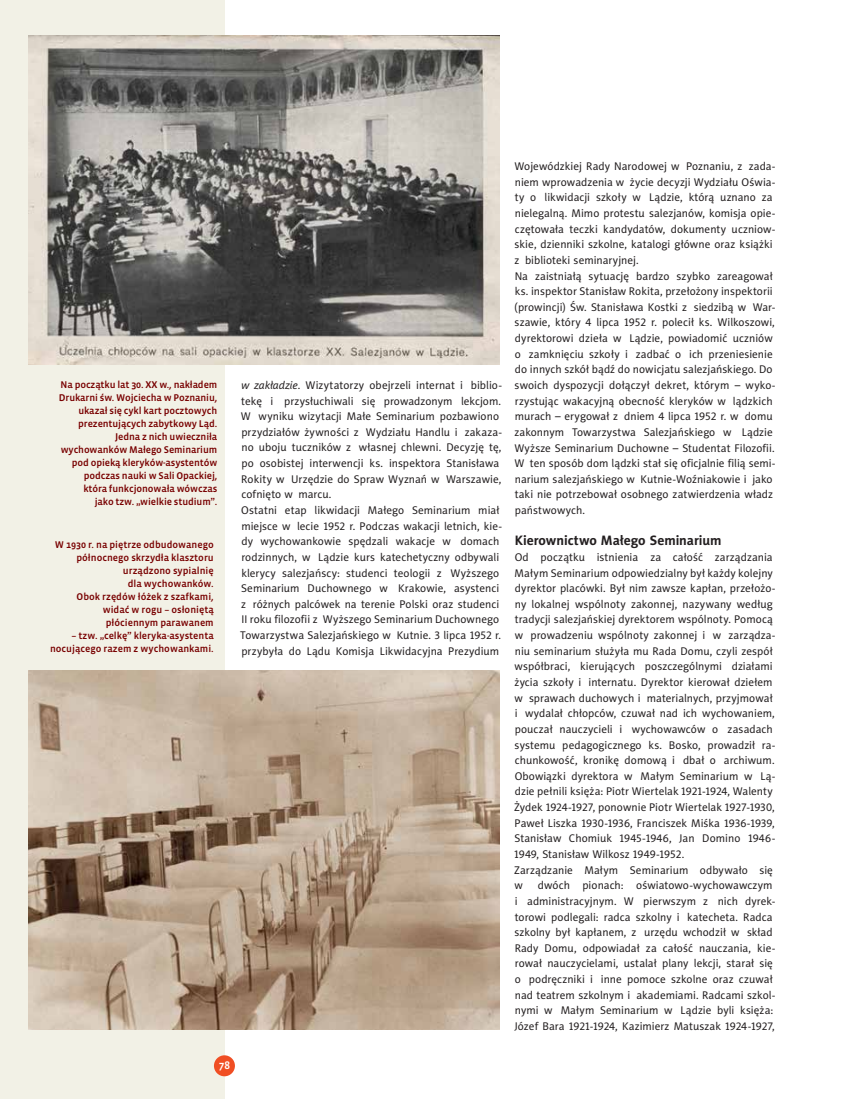
<style>
.page{position:relative;width:851px;height:1099px;background:#fff}
.page>*{position:absolute;margin:0;border:0;box-sizing:border-box;transform-origin:0 0}
.t1{font:700 13.75px "Naomi Sans EFN";letter-spacing:-.005em;color:#231f20}
.t2{font:11.25px/15.6px "Naomi Sans EFN";letter-spacing:.005em;color:#231f20}
.t3{font:500 11.25px "Vista Sans OTCE";color:#fff}
.t4{font:500 10px/13px "Vista Sans OTCE";letter-spacing:-.01em;color:#780000;text-align:right}
.s1{font-style:italic}
</style>
<div class="page">
<div style="left:0;top:0;width:224px;height:1098px;background:#f2f1e6"></div>
<div style="left:214px;top:1055px;width:21px;height:21px;background:#f04e23;border-radius:50%"></div>
<img style="left:28px;top:670px;width:471px;height:359px">
<img style="left:28px;top:35px;width:471px;height:329px">
<p class="t4" style="left:59px;top:378px;width:160px">Na początku lat 30. XX w., nakładem<br>Drukarni św. Wojciecha w Poznaniu, ukazał się cykl kart pocztowych prezentujących zabytkowy Ląd.<br>Jedna z nich uwieczniła wychowanków Małego Seminarium pod opieką kleryków-asystentów podczas nauki w Sali Opackiej, która funkcjonowała wówczas<br>jako tzw. „wielkie studium”.</p>
<p class="t4" style="left:55px;top:538px;width:161px">W 1930 r. na piętrze odbudowanego północnego skrzydła klasztoru urządzono sypialnię<br>dla wychowanków.<br>Obok rzędów łóżek z szafkami, widać w rogu – osłoniętą płóciennym parawanem</p>
<p class="t4" style="left:50px;top:629px;width:165px">– tzw. „celkę” kleryka-asystenta nocującego razem z wychowankami.</p>
<p class="t2" style="left:240px;top:377px;width:263px"><span class="s1">w zakładzie</span>. Wizytatorzy obejrzeli internat i biblio&shy;tekę i przysłuchiwali się prowadzonym lekcjom.<br>W wyniku wizytacji Małe Seminarium pozbawiono przydziałów żywności z Wydziału Handlu i zakaza&shy;no uboju tuczników z własnej chlewni. Decyzję tę, po osobistej interwencji ks. inspektora Stanisława Rokity w Urzędzie do Spraw Wyznań w Warszawie, cofnięto w marcu.<br>Ostatni etap likwidacji Małego Seminarium miał miejsce w lecie 1952 r. Podczas wakacji letnich, kie&shy;dy wychowankowie spędzali wakacje w domach rodzinnych, w Lądzie kurs katechetyczny odbywali klerycy salezjańscy: studenci teologii z Wyższego Seminarium Duchownego w Krakowie, asystenci z różnych palcówek na terenie Polski oraz studenci II roku filozofii z Wyższego Seminarium Duchownego Towarzystwa Salezjańskiego w Kutnie. 3 lipca 1952 r. przybyła do Lądu Komisja Likwidacyjna Prezydium</p>
<p class="t3" style="left:219px;top:1059px;width:13px">78</p>
<p class="t2" style="left:514px;top:158px;width:263px">Wojewódzkiej Rady Narodowej w Poznaniu, z zada&shy;niem wprowadzenia w życie decyzji Wydziału Oświa&shy;ty o likwidacji szkoły w Lądzie, którą uznano za nielegalną. Mimo protestu salezjanów, komisja opie&shy;czętowała teczki kandydatów, dokumenty uczniow&shy;skie, dzienniki szkolne, katalogi główne oraz książki z biblioteki seminaryjnej.<br>Na zaistniałą sytuację bardzo szybko zareagował ks. inspektor Stanisław Rokita, przełożony inspektorii (prowincji) Św. Stanisława Kostki z siedzibą w War&shy;szawie, który 4 lipca 1952 r. polecił ks. Wilkoszowi, dyrektorowi dzieła w Lądzie, powiadomić uczniów o zamknięciu szkoły i zadbać o ich przeniesienie do innych szkół bądź do nowicjatu salezjańskiego. Do swoich dyspozycji dołączył dekret, którym – wyko&shy;rzystując wakacyjną obecność kleryków w lądzkich murach – erygował z dniem 4 lipca 1952 r. w domu zakonnym Towarzystwa Salezjańskiego w Lądzie Wyższe Seminarium Duchowne – Studentat Filozofii.<br>W ten sposób dom lądzki stał się oficjalnie filią semi&shy;narium salezjańskiego w Kutnie-Woźniakowie i jako taki nie potrzebował osobnego zatwierdzenia władz państwowych.</p>
<p class="t1" style="left:514px;top:532px;width:208px">Kierownictwo Małego Seminarium</p>
<p class="t2" style="left:514px;top:549px;width:263px">Od początku istnienia za całość zarządzania Małym Seminarium odpowiedzialny był każdy kolejny dyrektor placówki. Był nim zawsze kapłan, przełożo&shy;ny lokalnej wspólnoty zakonnej, nazywany według tradycji salezjańskiej dyrektorem wspólnoty. Pomocą w prowadzeniu wspólnoty zakonnej i w zarządza&shy;niu seminarium służyła mu Rada Domu, czyli zespół współbraci, kierujących poszczególnymi działami życia szkoły i internatu. Dyrektor kierował dziełem w sprawach duchowych i materialnych, przyjmował i wydalał chłopców, czuwał nad ich wychowaniem, pouczał nauczycieli i wychowawców o zasadach systemu pedagogicznego ks. Bosko, prowadził ra&shy;chunkowość, kronikę domową i dbał o archiwum.<br>Obowiązki dyrektora w Małym Seminarium w Lą&shy;dzie pełnili księża: Piotr Wiertelak 1921-1924, Walenty Żydek 1924-1927, ponownie Piotr Wiertelak 1927-1930, Paweł Liszka 1930-1936, Franciszek Miśka 1936-1939, Stanisław Chomiuk 1945-1946, Jan Domino 1946- 1949, Stanisław Wilkosz 1949-1952.<br>Zarządzanie Małym Seminarium odbywało się w</p>
<p class="t2" style="left:514px;top:877px;width:262px;text-indent:23px">dwóch pionach: oświatowo-wychowawczym i administracyjnym. W pierwszym z nich dyrek&shy;torowi podlegali: radca szkolny i katecheta. Radca szkolny był kapłanem, z urzędu wchodził w skład Rady Domu, odpowiadał za całość nauczania, kie&shy;rował nauczycielami, ustalał plany lekcji, starał się o podręczniki i inne pomoce szkolne oraz czuwał nad teatrem szkolnym i akademiami. Radcami szkol&shy;nymi w Małym Seminarium w Lądzie byli księża:<br>Józef Bara 1921-1924, Kazimierz Matuszak 1924-1927,</p>
</div>
